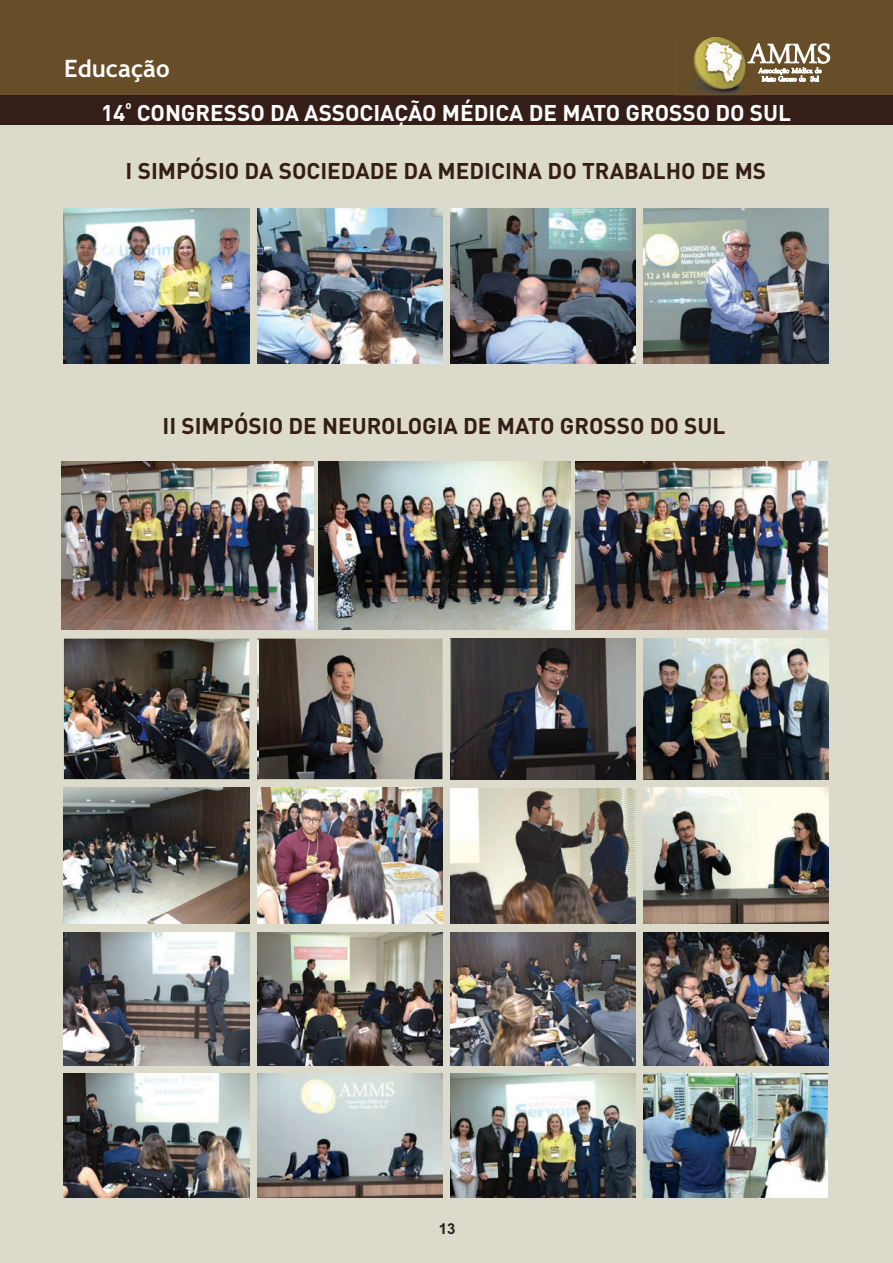
<style>
.page{position:relative;width:893px;height:1263px;background:#dcdbcb}
.page>*{position:absolute;margin:0;border:0;box-sizing:border-box;transform-origin:0 0}
.t1{font:700 24px "Trebuchet MS";color:#fff}
.t2{font:700 22.5px "DIN Pro";color:#341e17}
.t3{font:700 22.5px "DIN Pro";color:#fff}
.t4{font:700 15px "Arial";color:#231f20}
.t5{font:700 11.25px "DIN Pro";color:#fff}
</style>
<div class="page">
<div style="left:0;top:95px;width:893px;height:30px;background:#341e17"></div>
<div style="left:0;top:0;width:893px;height:95px;background:#674d28"></div>
<img style="left:675px;top:37px;width:73px;height:59px">
<svg style="left:748px;top:43px;width:82px;height:53px"></svg>
<img style="left:450px;top:788px;width:186px;height:136px">
<img style="left:643px;top:788px;width:186px;height:136px">
<img style="left:257px;top:788px;width:185px;height:136px">
<img style="left:64px;top:788px;width:185px;height:136px">
<img style="left:259px;top:639px;width:377px;height:140px">
<img style="left:64px;top:639px;width:195px;height:140px">
<img style="left:643px;top:639px;width:186px;height:140px">
<img style="left:576px;top:462px;width:251px;height:168px">
<img style="left:62px;top:462px;width:251px;height:168px">
<img style="left:319px;top:462px;width:251px;height:168px">
<img style="left:643px;top:933px;width:186px;height:132px">
<img style="left:450px;top:933px;width:186px;height:132px">
<img style="left:257px;top:933px;width:185px;height:132px">
<img style="left:64px;top:933px;width:185px;height:132px">
<img style="left:450px;top:1074px;width:186px;height:123px">
<img style="left:257px;top:1074px;width:185px;height:123px">
<img style="left:64px;top:1074px;width:185px;height:123px">
<img style="left:643px;top:1074px;width:184px;height:123px">
<img style="left:64px;top:208px;width:185px;height:155px">
<img style="left:257px;top:208px;width:185px;height:155px">
<img style="left:450px;top:208px;width:186px;height:155px">
<img style="left:643px;top:208px;width:186px;height:155px">
<p class="t1" style="left:64px;top:59px;width:107px">Educação</p>
<p class="t3" style="left:101px;top:104px;width:692px">14 CONGRESSO DA ASSOCIAÇÃO MÉDICA DE MATO GROSSO DO SUL</p>
<p class="t5" style="left:125px;top:101px;width:8px">o</p>
<p class="t2" style="left:126px;top:162px;width:642px">I SIMPÓSIO DA SOCIEDADE DA MEDICINA DO TRABALHO DE MS</p>
<p class="t2" style="left:163px;top:418px;width:564px">II SIMPÓSIO DE NEUROLOGIA DE MATO GROSSO DO SUL</p>
<p class="t4" style="left:439px;top:1223px;width:18px">13</p>
</div>
